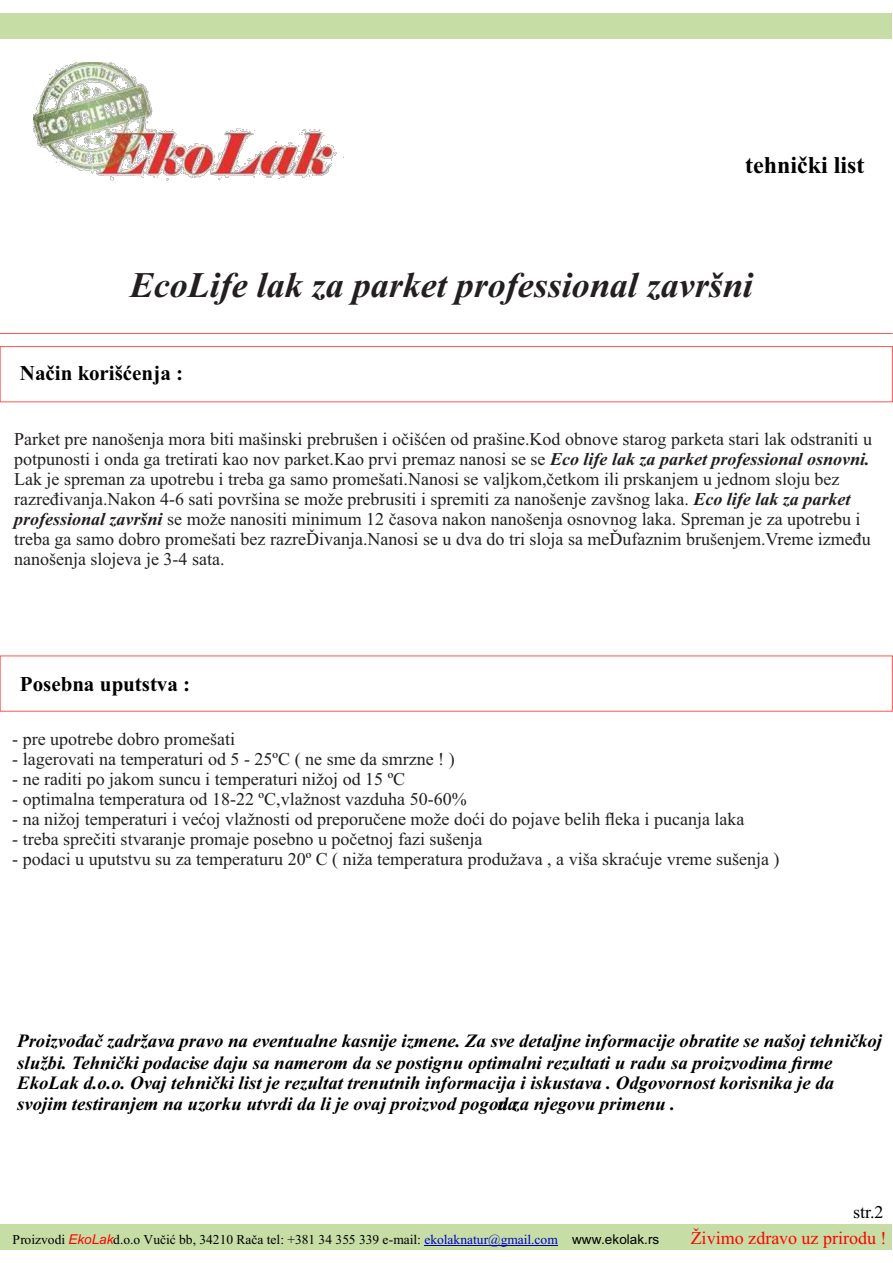
<style>
.page{position:relative;width:893px;height:1263px;background:#fff}
.page>*{position:absolute;margin:0;border:0;box-sizing:border-box;transform-origin:0 0}
.t1{font:italic 700 36px "Times New Roman";color:#231f20}
.t2{font:700 24px "Times New Roman";color:#000}
.t3{font:700 21px "Times New Roman";color:#000}
.t4{font:italic 700 18.75px/21px "Times New Roman";color:#000}
.t5{font:18px/20px "Times New Roman";color:#231f20}
.t6{font:18px "Times New Roman";color:#f00}
.t7{font:18px "Times New Roman";color:#000}
.t8{font:13.5px "Times New Roman";color:#000}
.s1{font-weight:700;font-style:italic}
.s2{font-family:"Arial";font-style:italic;color:#f00}
.s3{color:#0000c4}
.s4{font-family:"Arial"}
</style>
<div class="page">
<div style="left:0;top:1224px;width:892px;height:26px;background:#c6dea6"></div>
<img style="left:34px;top:63px;width:310px;height:118px">
<hr style="left:0;top:333px;width:892px;height:1px;background:#ff5454">
<hr style="left:424px;top:1245px;width:134px;height:1px;background:#0000c4">
<div style="left:0;top:13px;width:892px;height:25px;background:#c6dea6"></div>
<div style="left:0;top:346px;width:893px;height:56px;border:1px solid #ff5454"></div>
<h2 class="t2" style="left:745px;top:156px;width:121px">tehnički list</h2>
<h1 class="t1" style="left:130px;top:273px;width:625px">EcoLife lak za parket professional završni</h1>
<p class="t3" style="left:20px;top:366px;width:165px">Način korišćenja :</p>
<p class="t5" style="left:14px;top:431px;width:859px">Parket pre nanošenja mora biti mašinski prebrušen i očišćen od prašine.Kod obnove starog parketa stari lak odstraniti u potpunosti i onda ga tretirati kao nov parket.Kao prvi premaz nanosi se se <span class="s1">Eco life lak za parket professional osnovni.<br></span>Lak je spreman za upotrebu i treba ga samo promešati.Nanosi se valjkom,četkom ili prskanjem u jednom sloju bez razređivanja.Nakon 4-6 sati površina se može prebrusiti i spremiti za nanošenje zavšnog laka. <span class="s1">Eco life lak za parket professional završni</span> se može nanositi minimum 12 časova nakon nanošenja osnovnog laka. Spreman je za upotrebu i treba ga samo dobro promešati bez razreĎivanja.Nanosi se u dva do tri sloja sa meĎufaznim brušenjem.Vreme između nanošenja slojeva je 3-4 sata.</p>
<p class="t3" style="left:20px;top:676px;width:172px">Posebna uputstva :</p>
<p class="t5" style="left:12px;top:731px;width:224px">- pre upotrebe dobro promešati</p>
<p class="t5" style="left:12px;top:751px;width:444px">- lagerovati na temperaturi od 5 - 25ºC ( ne sme da smrzne ! )</p>
<p class="t5" style="left:12px;top:771px;width:395px">- ne raditi po jakom suncu i temperaturi nižoj od 15 ºC</p>
<p class="t5" style="left:12px;top:791px;width:456px">- optimalna temperatura od 18-22 ºC,vlažnost vazduha 50-60%</p>
<p class="t5" style="left:12px;top:811px;width:734px">- na nižoj temperaturi i većoj vlažnosti od preporučene može doći do pojave belih fleka i pucanja laka</p>
<p class="t5" style="left:12px;top:831px;width:472px">- treba sprečiti stvaranje promaje posebno u početnoj fazi sušenja</p>
<p class="t5" style="left:12px;top:851px;width:769px">- podaci u uputstvu su za temperaturu 20º C ( niža temperatura produžava , a viša skraćuje vreme sušenja )</p>
<p class="t4" style="left:17px;top:1032px;width:866px">Proizvođač zadržava pravo na eventualne kasnije izmene. Za sve detaljne informacije obratite se našoj tehničkoj službi. Tehnički podaci se daju sa namerom da se postignu optimalni rezultati u radu sa proizvodima firme EkoLak d.o.o. Ovaj tehnički list je rezultat trenutnih informacija i iskustava . Odgovornost korisnika je da svojim testiranjem na uzorku utvrdi da li je ovaj proizvod pogodan za njegovu primenu .</p>
<p class="t7" style="left:853px;top:1206px;width:32px">str.2</p>
<p class="t8" style="left:13px;top:1235px;width:648px">Proizvodi <span class="s2">EkoLak</span>d.o.o Vučić bb, 34210 Rača tel: +381 34 355 339 e-mail: <span class="s3">ekolaknatur@gmail.com</span> <span class="s4">www.ekolak.rs</span></p>
<p class="t6" style="left:691px;top:1231px;width:197px">Živimo zdravo uz prirodu !</p>
</div>
